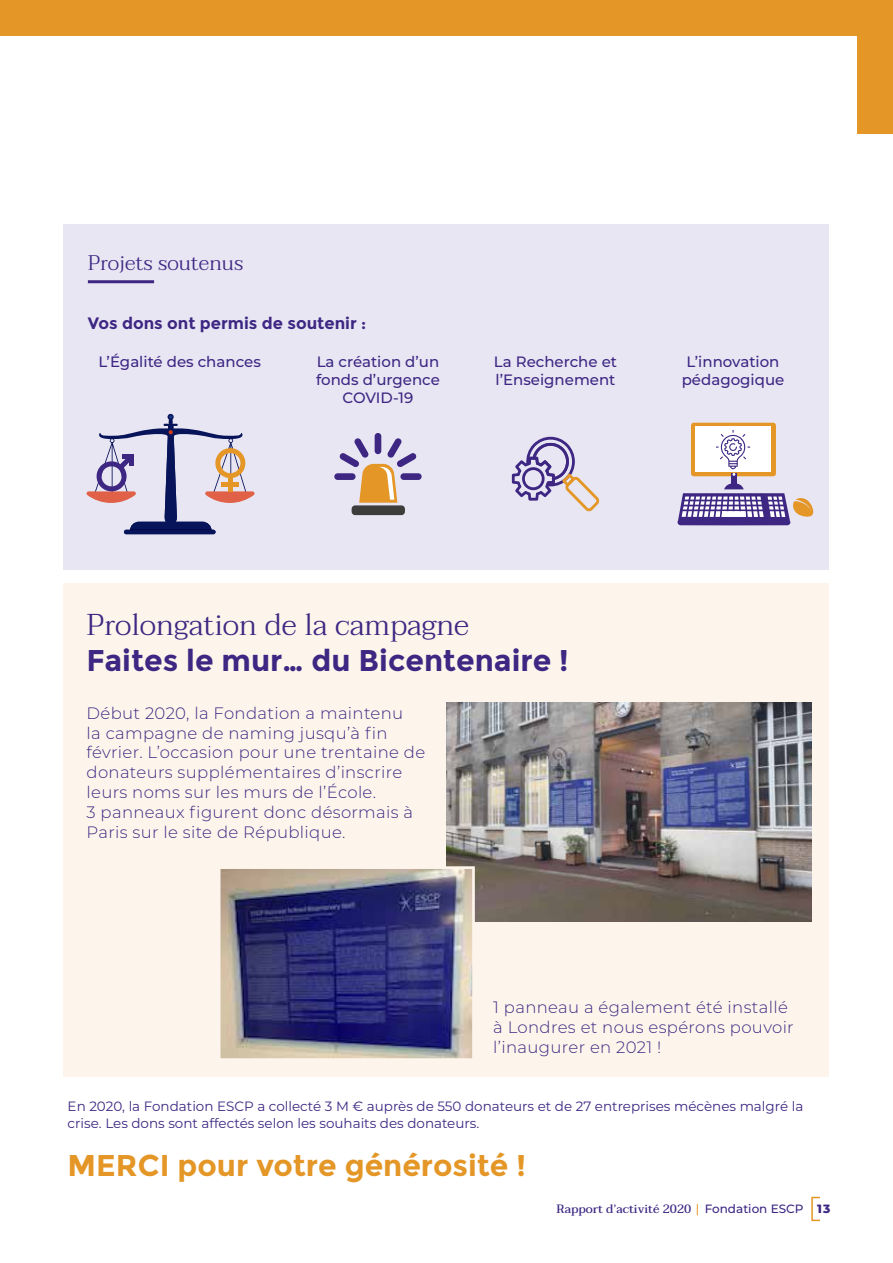
<style>
.page{position:relative;width:893px;height:1263px;background:#fff}
.page>*{position:absolute;margin:0;border:0;box-sizing:border-box;transform-origin:0 0}
.t1{font:700 30px "Montserrat";color:#3d2783}
.t2{font:700 30px "Montserrat";color:#e49626}
.t3{font:300 30px "Taviraj";color:#3d2783}
.t4{font:300 21px "Taviraj";color:#3d2783}
.t5{font:300 16.5px/19.8px "Montserrat";letter-spacing:.02em;color:#3d2783}
.t6{font:700 16.5px "Montserrat";color:#3d2783}
.t7{font:500 15px/18px "Montserrat";color:#3d2783;text-align:center}
.t8{font:13.5px/16.2px "Montserrat";color:#3d2783}
.t9{font:500 12px "Taviraj";color:#3d2783}
.s1{font-family:"Montserrat";color:#e49626}
.s2{font-family:"Montserrat"}
.s3{font-family:"Montserrat";font-weight:800}
</style>
<div class="page">
<div style="left:64px;top:583px;width:765px;height:493px;background:#fdf5eb"></div>
<div style="left:811px;top:1197px;width:10px;height:24px;border:2px solid #e49626"></div>
<div style="left:64px;top:224px;width:765px;height:345px;background:#e9e6f4"></div>
<hr style="left:88px;top:280px;width:66px;height:3px;background:#3d2783">
<div style="left:0;top:0;width:893px;height:36px;background:#e49626"></div>
<div style="left:857px;top:0;width:36px;height:134px;background:#e49626"></div>
<div style="left:352px;top:505px;width:53px;height:10px;background:#3d3d3b;border-radius:4px"></div>
<div style="left:375px;top:433px;width:6px;height:21px;background:#3d2783;border-radius:3px"></div>
<div style="left:334px;top:473px;width:22px;height:7px;background:#3d2783;border-radius:3px"></div>
<svg style="left:339px;top:438px;width:78px;height:65px"></svg>
<div style="left:400px;top:473px;width:22px;height:7px;background:#3d2783;border-radius:3px"></div>
<svg style="left:512px;top:437px;width:87px;height:74px"></svg>
<hr style="left:124px;top:530px;width:92px;height:4px;background:#081459;border-radius:2px">
<svg style="left:86px;top:414px;width:169px;height:117px"></svg>
<div style="left:228px;top:474px;width:5px;height:17px;background:#e49626"></div>
<div style="left:222px;top:482px;width:17px;height:5px;background:#e49626"></div>
<div style="left:691px;top:423px;width:85px;height:53px;background:#e49626;border-radius:3px"></div>
<div style="left:695px;top:426px;width:76px;height:46px;background:#fff"></div>
<svg style="left:677px;top:430px;width:137px;height:95px"></svg>
<img style="left:446px;top:703px;width:365px;height:218px">
<img style="left:222px;top:870px;width:249px;height:187px">
<div style="left:218px;top:866px;width:257px;height:195px;border:3px solid #fdf5eb"></div>
<p class="t4" style="left:88px;top:247px;width:157px">Projets soutenus</p>
<p class="t6" style="left:88px;top:313px;width:280px">Vos dons ont permis de soutenir :</p>
<p class="t7" style="left:98px;top:352px;width:164px">L’Égalité des chances</p>
<p class="t7" style="left:316px;top:352px;width:125px">La création d’un fonds d’urgence<br>COVID-19</p>
<p class="t7" style="left:494px;top:352px;width:125px;text-align:left">La Recherche et l’Enseignement</p>
<p class="t7" style="left:682px;top:352px;width:104px">L’innovation pédagogique</p>
<h1 class="t3" style="left:87px;top:601px;width:384px">Prolongation de la campagne</h1>
<h1 class="t1" style="left:87px;top:642px;width:484px">Faites le mur… du Bicentenaire !</h1>
<p class="t5" style="left:87px;top:702px;width:340px">Début 2020, la Fondation a maintenu<br>la campagne de naming jusqu’à fin février. L’occasion pour une trentaine de donateurs supplémentaires d’inscrire leurs noms sur les murs de l’École.<br>3 panneaux figurent donc désormais à Paris sur le site de République.</p>
<p class="t5" style="left:493px;top:997px;width:302px">1 panneau a également été installé à Londres et nous espérons pouvoir l’inaugurer en 2021 !</p>
<p class="t8" style="left:68px;top:1098px;width:737px">En 2020, la Fondation ESCP a collecté 3 M € auprès de 550 donateurs et de 27 entreprises mécènes malgré la crise. Les dons sont affectés selon les souhaits des donateurs.</p>
<h1 class="t2" style="left:68px;top:1147px;width:460px">MERCI pour votre générosité !</h1>
<p class="t9" style="left:556px;top:1199px;width:275px">Rapport d’activité 2020 <span class="s1">|</span> <span class="s2">Fondation ESCP</span> <span class="s3">13</span></p>
</div>
